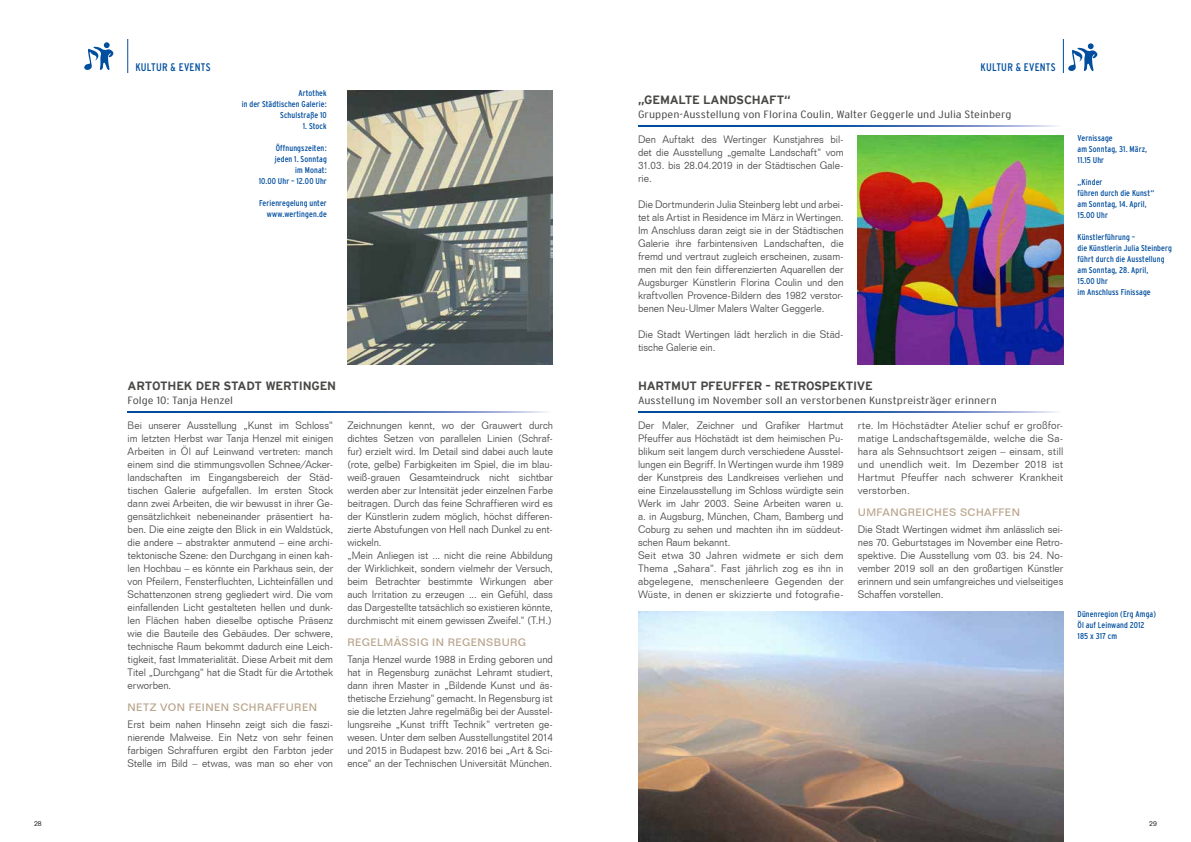
<style>
.page{position:relative;width:1191px;height:842px;background:#fff}
.page>*{position:absolute;margin:0;border:0;box-sizing:border-box;transform-origin:0 0}
.t1{font:700 12px "Interstate Plus";letter-spacing:-.025em;color:#484847}
.t2{font:condensed 11px "Interstate";letter-spacing:.02em;color:#004e9e}
.t3{font:300 10.5px/13px "Folio BT";color:#484847;text-align:justify;scale:.95 1}
.t4{font:300 10.5px/13px "Folio BT";color:#484847;text-align:justify}
.t5{font:300 condensed 10.5px "Interstate Plus";color:#484847;scale:1.3 1}
.t6{font:500 10.5px "Folio BT";letter-spacing:.035em;color:#b9a58d}
.t7{font:condensed 8.5px/11px "Interstate";letter-spacing:.01em;color:#004e9e}
.t8{font:300 7px "Folio BT";color:#000}
</style>
<div class="page">
<hr style="left:127px;top:39px;width:1px;height:34px;background:#004e9e">
<svg style="left:84px;top:42px;width:30px;height:28px"></svg>
<hr style="left:1062px;top:39px;width:1px;height:34px;background:#004e9e">
<svg style="left:1068px;top:43px;width:30px;height:28px"></svg>
<svg style="left:128px;top:411px;width:419px;height:1px"></svg>
<img style="left:347px;top:90px;width:206px;height:275px">
<img style="left:638px;top:611px;width:425px;height:231px">
<svg style="left:638px;top:411px;width:419px;height:1px"></svg>
<svg style="left:638px;top:125px;width:419px;height:1px"></svg>
<img style="left:857px;top:135px;width:206px;height:229px">
<p class="t2" style="left:135px;top:60px;width:77px">Kultur &amp; events</p>
<p class="t2" style="left:980px;top:60px;width:77px">Kultur &amp; events</p>
<p class="t7" style="left:242px;top:88px;width:86px;text-align:right">Artothek<br>in der Städtischen Galerie:<br>Schulstraße 10</p>
<p class="t7" style="left:303px;top:121px;width:25px">1. Stock</p>
<p class="t7" style="left:259px;top:143px;width:70px;text-align:right">Öffnungszeiten: jeden 1. Sonntag<br>im Monat:<br>10.00 Uhr – 12.00 Uhr</p>
<p class="t7" style="left:259px;top:198px;width:69px;text-align:right">Ferienregelung unter www.wertingen.de</p>
<p class="t1" style="left:128px;top:379px;width:10px">ARTOTHEK</p>
<p class="t1" style="left:196px;top:379px;width:9px">DER</p>
<p class="t1" style="left:223px;top:379px;width:9px">STADT</p>
<p class="t1" style="left:265px;top:379px;width:19px">WERTINGEN</p>
<p class="t5" style="left:128px;top:395px;width:83px">Folge 10: Tanja Henzel</p>
<p class="t3" style="left:128px;top:419px;width:218px">Bei unserer Ausstellung „Kunst im Schloss“ im letzten Herbst war Tanja Henzel mit einigen Arbeiten in Öl auf Leinwand vertreten: manch einem sind die stimmungsvollen Schnee/Acker&shy;landschaften im Eingangsbereich der Städ&shy;tischen Galerie aufgefallen. Im ersten Stock dann zwei Arbeiten, die wir bewusst in ihrer Ge&shy;gensätzlichkeit nebeneinander präsentiert ha&shy;ben. Die eine zeigte den Blick in ein Waldstück, die andere – abstrakter anmutend – eine archi&shy;tektonische Szene: den Durchgang in einen kah&shy;len Hochbau – es könnte ein Parkhaus sein, der von Pfeilern, Fensterfluchten, Lichteinfällen und Schattenzonen streng gegliedert wird. Die vom einfallenden Licht gestalteten hellen und dunk&shy;len Flächen haben dieselbe optische Präsenz wie die Bauteile des Gebäudes. Der schwere, technische Raum bekommt dadurch eine Leich&shy;tigkeit, fast Immaterialität. Diese Arbeit mit dem Titel „Durchgang“ hat die Stadt für die Artothek erworben.</p>
<p class="t6" style="left:128px;top:700px;width:146px">NETZ VON FEINEN SCHRAFF</p>
<p class="t6" style="left:286px;top:700px;width:33px">UREN</p>
<p class="t3" style="left:128px;top:718px;width:218px">Erst beim nahen Hinsehn zeigt sich die faszi&shy;nierende Malweise. Ein Netz von sehr feinen farbigen Schraffuren ergibt den Farbton jeder Stelle im Bild – etwas, was man so eher von</p>
<p class="t3" style="left:347px;top:419px;width:218px;text-align:left">Zeichnungen kennt, wo der Grauwert durch dichtes Setzen von parallelen Linien (Schraf&shy;fur) erzielt wird. Im Detail sind dabei auch laute (rote, gelbe) Farbigkeiten im Spiel, die im blau&shy;weiß-grauen Gesamteindruck nicht sichtbar werden aber zur Intensität jeder einzelnen Farbe beitragen. Durch das feine Schraffieren wird es der Künstlerin zudem möglich, höchst differen&shy;zierte Abstufungen von Hell nach Dunkel zu ent&shy;wickeln.<br>„Mein Anliegen ist ... nicht die reine Abbildung der Wirklichkeit, sondern vielmehr der Versuch, beim Betrachter bestimmte Wirkungen aber auch Irritation zu erzeugen ... ein Gefühl, dass das Dargestellte tatsächlich so existieren könnte, durchmischt mit einem gewissen Zweifel.“ (T.H.)</p>
<p class="t6" style="left:347px;top:635px;width:180px">REGELMÄSSIG I N REGENSBURG</p>
<p class="t3" style="left:347px;top:653px;width:218px">Tanja Henzel wurde 1988 in Erding geboren und hat in Regensburg zunächst Lehramt studiert, dann ihren Master in „Bildende Kunst und äs&shy;thetische Erziehung“ gemacht. In Regensburg ist sie die letzten Jahre regelmäßig bei der Ausstel&shy;lungsreihe „Kunst trifft Technik“ vertreten ge&shy;wesen. Unter dem selben Ausstellungstitel 2014 und 2015 in Budapest bzw. 2016 bei „Art &amp; Sci&shy;ence“ an der Technischen Universität München.</p>
<p class="t1" style="left:638px;top:93px;width:15px">„GEMALTE</p>
<p class="t1" style="left:703px;top:93px;width:9px">LANDSCHAFT</p>
<p class="t1" style="left:784px;top:93px;width:8px">“</p>
<p class="t5" style="left:638px;top:109px;width:289px">Gruppen-Ausstellung von Florina Coulin, Walter Geggerle und Julia Steinberg</p>
<p class="t3" style="left:638px;top:133px;width:218px">Den Auftakt des Wertinger Kunstjahres bil&shy;det die Ausstellung „gemalte Landschaft“ vom 31.03. bis 28.04.2019 in der Städtischen Gale&shy;rie.</p>
<p class="t3" style="left:638px;top:198px;width:218px">Die Dortmunderin Julia Steinberg lebt und arbei&shy;tet als Artist in Residence im März in Wertingen.<br>Im Anschluss daran zeigt sie in der Städtischen Galerie ihre farbintensiven Landschaften, die fremd und vertraut zugleich erscheinen, zusam&shy;men mit den fein differenzierten Aquarellen der Augsburger Künstlerin Florina Coulin und den kraftvollen Provence-Bildern des 1982 verstor&shy;benen Neu-Ulmer Malers Walter Geggerle.</p>
<p class="t3" style="left:638px;top:328px;width:218px">Die Stadt Wertingen lädt herzlich in die Städ&shy;tische Galerie ein.</p>
<p class="t1" style="left:638px;top:379px;width:10px">HARTMUT</p>
<p class="t1" style="left:700px;top:379px;width:17px">PFEUFFER</p>
<p class="t1" style="left:765px;top:379px;width:18px">– RETROS</p>
<p class="t1" style="left:822px;top:379px;width:16px">PEKTI</p>
<p class="t1" style="left:857px;top:379px;width:16px">VE</p>
<p class="t5" style="left:638px;top:395px;width:277px">Ausstellung im November soll an verstorbenen Kunstpreisträger erinnern</p>
<p class="t3" style="left:638px;top:419px;width:218px;text-align:left">Der Maler, Zeichner und Grafiker Hartmut Pfeuffer aus Höchstädt ist dem heimischen Pu&shy;blikum seit langem durch verschiedene Ausstel&shy;lungen ein Begriff. In Wertingen wurde ihm 1989 der Kunstpreis des Landkreises verliehen und eine Einzelausstellung im Schloss würdigte sein Werk im Jahr 2003. Seine Arbeiten waren u. a. in Augsburg, München, Cham, Bamberg und Coburg zu sehen und machten ihn im süddeut&shy;schen Raum bekannt.<br>Seit etwa 30 Jahren widmete er sich dem Thema „Sahara“. Fast jährlich zog es ihn in abgelegene, menschenleere Gegenden der Wüste, in denen er skizzierte und fotografie-</p>
<p class="t4" style="left:857px;top:419px;width:207px">rte. Im Höchstädter Atelier schuf er großfor&shy;matige Landschaftsgemälde, welche die Sa&shy;hara als Sehnsuchtsort zeigen – einsam, still und unendlich weit. Im Dezember 2018 ist Hartmut Pfeuffer nach schwerer Krankheit verstorben.</p>
<p class="t6" style="left:857px;top:505px;width:18px">UMFA</p>
<p class="t6" style="left:890px;top:505px;width:94px">NGREICH ES SCHAFF</p>
<p class="t6" style="left:1005px;top:505px;width:17px">EN</p>
<p class="t3" style="left:857px;top:523px;width:218px">Die Stadt Wertingen widmet ihm anlässlich sei&shy;nes 70. Geburtstages im November eine Retro&shy;spektive. Die Ausstellung vom 03. bis 24. No&shy;vember 2019 soll an den großartigen Künstler erinnern und sein umfangreiches und vielseitiges Schaffen vorstellen.</p>
<p class="t7" style="left:1077px;top:133px;width:71px">Vernissage<br>am Sonntag, 31. März,<br>11.15 Uhr</p>
<p class="t7" style="left:1077px;top:177px;width:78px">„Kinder<br>führen durch die Kunst“ am Sonntag, 14. April,<br>15.00 Uhr</p>
<p class="t7" style="left:1077px;top:232px;width:96px">Künstlerführung –<br>die Künstlerin Julia Steinberg führt durch die Ausstellung am Sonntag, 28. April,<br>15.00 Uhr<br>im Anschluss Finissage</p>
<p class="t7" style="left:1077px;top:608px;width:80px">Dünenregion (Erg Amga)<br>Öl auf Leinwand 2012<br>185 x 317 cm</p>
<p class="t8" style="left:34px;top:819px;width:9px">28</p>
<p class="t8" style="left:1149px;top:819px;width:9px">29</p>
</div>
